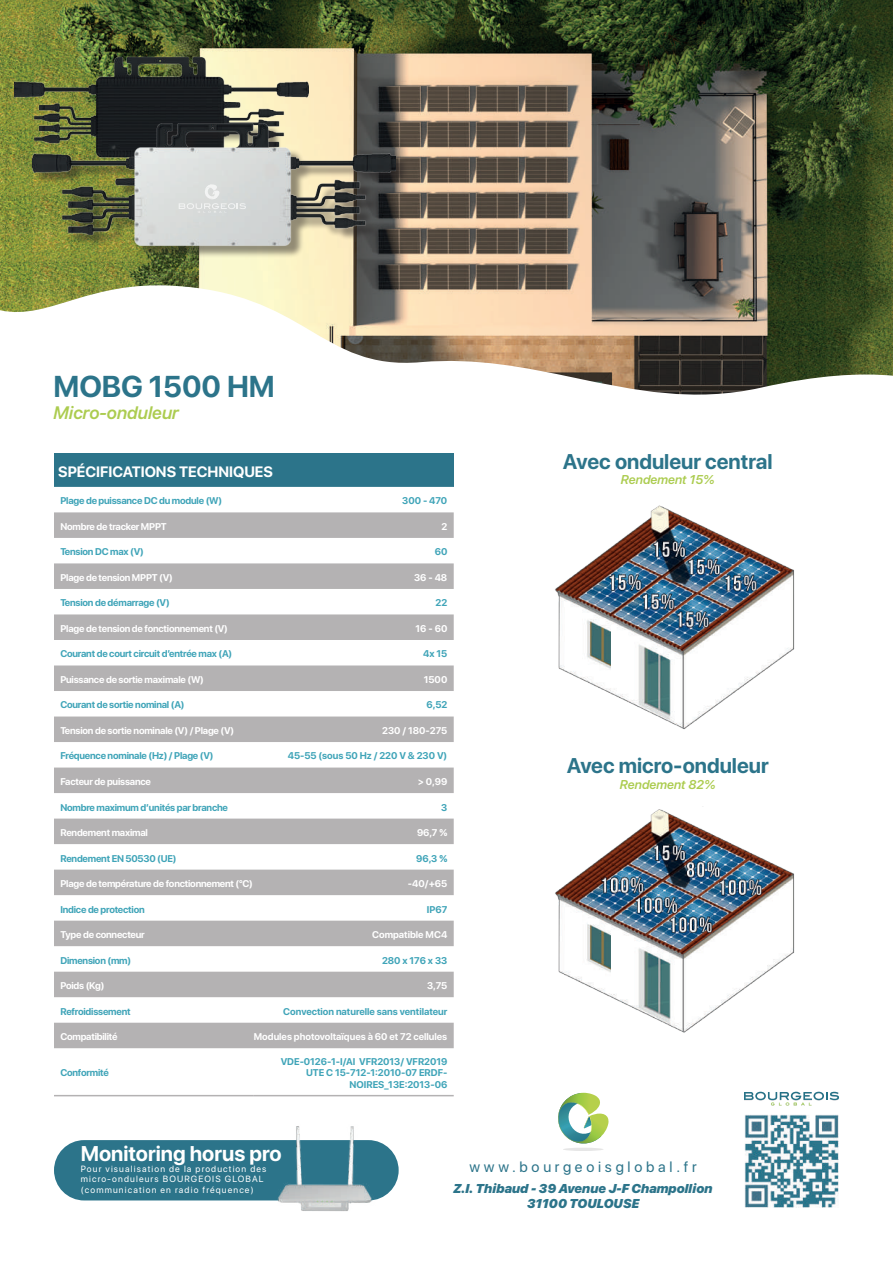
<style>
.page{position:relative;width:893px;height:1263px;background:#fff}
.page>*{position:absolute;margin:0;border:0;box-sizing:border-box;transform-origin:0 0}
.t1{font:700 30px "SF Pro Display";color:#2c748a}
.t2{font:700 21.15px "SF Pro Display";color:#2c748a}
.t3{font:700 21.15px "SF Pro Display";color:#fff}
.t4{font:italic 600 18px "SF Pro Display";color:#accc50}
.t5{font:700 15px "SF Pro Display";color:#fff}
.t6{font:15px "SF Pro Display";letter-spacing:.25em;color:#2c748a}
.t7{font:italic 900 12.75px/15.3px "SF Pro Display";color:#2c748a;text-align:center}
.t8{font:italic 600 12.75px "SF Pro Display";color:#accc50}
.t9{font:700 9.75px "SF Pro Display";letter-spacing:-.02em;color:#3fa4b8}
.t10{font:700 9.75px "SF Pro Display";letter-spacing:-.02em;color:#fff}
.t11{font:700 9.75px/11.7px "SF Pro Display";color:#3fa4b8;text-align:right}
.t12{font:700 9.75px "SF Pro Display";color:#fff}
.t13{font:9px/10.8px "SF Pro Display";letter-spacing:.125em;color:#fff}
</style>
<div class="page">
<img style="left:0;top:0;width:893px;height:395px">
<svg style="left:744px;top:1092px;width:95px;height:14px"></svg>
<img style="left:744px;top:1114px;width:95px;height:94px">
<img style="left:15px;top:4px;width:294px;height:209px">
<div style="left:35px;top:125px;width:373px;height:133px;background:#231f20;opacity:.49"></div>
<img style="left:33px;top:56px;width:362px;height:258px">
<svg style="left:179px;top:184px;width:67px;height:29px;background:#dbdedd"></svg>
<img style="left:555px;top:530px;width:240px;height:503px">
<svg style="left:634px;top:505px;width:77px;height:25px"></svg>
<svg style="left:555px;top:735px;width:240px;height:93px"></svg>
<div style="left:54px;top:1140px;width:345px;height:60px;background:#2c748a;border-radius:30px"></div>
<img style="left:226px;top:1126px;width:173px;height:85px">
<svg style="left:558px;top:1093px;width:51px;height:51px"></svg>
<svg style="left:563px;top:1147px;width:41px;height:4px"></svg>
<div style="left:54px;top:453px;width:400px;height:34px;background:#2c748a"></div>
<svg style="left:54px;top:512px;width:400px;height:536px;fill:#b4b2b3"></svg>
<hr style="left:54px;top:1095px;width:200px;height:1px;background:#b4b2b3">
<hr style="left:254px;top:1095px;width:200px;height:1px;background:#b4b2b3">
<h1 class="t1" style="left:53px;top:369px;width:223px">MOBG 1500 HM</h1>
<h3 class="t4" style="left:53px;top:402px;width:127px">Micro-onduleur</h3>
<h3 class="t5" style="left:58px;top:463px;width:216px">SPÉCIFICATIONS TECHNIQUES</h3>
<p class="t9" style="left:60px;top:495px;width:163px">Plage de puissance DC du module (W)</p>
<p class="t9" style="left:402px;top:495px;width:47px">300 - 470</p>
<p class="t10" style="left:60px;top:521px;width:108px">Nombre de tracker MPPT</p>
<p class="t10" style="left:441px;top:521px;width:7px">2</p>
<p class="t9" style="left:60px;top:546px;width:85px">Tension DC max (V)</p>
<p class="t9" style="left:435px;top:546px;width:14px">60</p>
<p class="t10" style="left:60px;top:572px;width:114px">Plage de tension MPPT (V)</p>
<p class="t10" style="left:414px;top:572px;width:35px">36 - 48</p>
<p class="t9" style="left:60px;top:597px;width:111px">Tension de démarrage (V)</p>
<p class="t9" style="left:436px;top:597px;width:13px">22</p>
<p class="t10" style="left:60px;top:623px;width:169px">Plage de tension de fonctionnement (V)</p>
<p class="t10" style="left:416px;top:623px;width:33px">16 - 60</p>
<p class="t9" style="left:60px;top:648px;width:173px">Courant de court circuit d’entrée max (A)</p>
<p class="t9" style="left:423px;top:648px;width:26px">4x 15</p>
<p class="t10" style="left:60px;top:674px;width:145px">Puissance de sortie maximale (W)</p>
<p class="t10" style="left:424px;top:674px;width:25px">1500</p>
<p class="t9" style="left:60px;top:699px;width:126px">Courant de sortie nominal (A)</p>
<p class="t9" style="left:426px;top:699px;width:22px">6,52</p>
<p class="t10" style="left:60px;top:725px;width:175px">Tension de sortie nominale (V) / Plage (V)</p>
<p class="t12" style="left:382px;top:725px;width:67px">230 / 180-275</p>
<p class="t9" style="left:60px;top:750px;width:155px">Fréquence nominale (Hz) / Plage (V)</p>
<p class="t11" style="left:288px;top:750px;width:161px">45-55 (sous 50 Hz / 220 V &amp; 230 V)</p>
<p class="t10" style="left:60px;top:776px;width:92px">Facteur de puissance</p>
<p class="t10" style="left:418px;top:776px;width:31px">&gt; 0,99</p>
<p class="t9" style="left:60px;top:801px;width:169px">Nombre maximum d’unités par branche</p>
<p class="t9" style="left:441px;top:801px;width:8px">3</p>
<p class="t10" style="left:60px;top:827px;width:89px">Rendement maximal</p>
<p class="t10" style="left:417px;top:827px;width:32px">96,7 %</p>
<p class="t9" style="left:60px;top:852px;width:118px">Rendement EN 50530 (UE)</p>
<p class="t9" style="left:416px;top:852px;width:33px">96,3 %</p>
<p class="t10" style="left:60px;top:878px;width:194px">Plage de température de fonctionnement (°C)</p>
<p class="t10" style="left:408px;top:878px;width:41px">-40/+65</p>
<p class="t9" style="left:60px;top:903px;width:86px">Indice de protection</p>
<p class="t9" style="left:427px;top:903px;width:22px">IP67</p>
<p class="t10" style="left:60px;top:929px;width:86px">Type de connecteur</p>
<p class="t12" style="left:372px;top:929px;width:77px">Compatible MC4</p>
<p class="t9" style="left:60px;top:954px;width:72px">Dimension (mm)</p>
<p class="t9" style="left:382px;top:954px;width:67px">280 x 176 x 33</p>
<p class="t10" style="left:60px;top:980px;width:46px">Poids (Kg)</p>
<p class="t10" style="left:427px;top:980px;width:22px">3,75</p>
<p class="t9" style="left:60px;top:1005px;width:72px">Refroidissement</p>
<p class="t11" style="left:283px;top:1005px;width:166px">Convection naturelle sans ventilateur</p>
<p class="t10" style="left:60px;top:1031px;width:59px">Compatibilité</p>
<p class="t12" style="left:254px;top:1031px;width:195px">Modules photovoltaïques à 60 et 72 cellules</p>
<p class="t9" style="left:60px;top:1067px;width:50px">Conformité</p>
<p class="t11" style="left:281px;top:1055px;width:168px">VDE-0126-1-I/AI VFR2013/ VFR2019<br>UTE C 15-712-1:2010-07 ERDF-<br>NOIRES_13E:2013-06</p>
<h2 class="t2" style="left:563px;top:449px;width:211px">Avec onduleur central</h2>
<h3 class="t8" style="left:621px;top:472px;width:95px">Rendement 15%</h3>
<h2 class="t2" style="left:567px;top:753px;width:203px">Avec micro-onduleur</h2>
<h3 class="t8" style="left:620px;top:777px;width:97px">Rendement 82%</h3>
<h2 class="t3" style="left:81px;top:1141px;width:202px">Monitoring horus pro</h2>
<p class="t13" style="left:81px;top:1163px;width:187px">Pour visualisation de la production des micro-onduleurs BOURGEOIS GLOBAL (communication en radio fréquence)</p>
<h3 class="t6" style="left:469px;top:1155px;width:229px">www.bourgeoisglobal.fr</h3>
<h3 class="t7" style="left:454px;top:1181px;width:261px">Z.I. Thibaud - 39 Avenue J-F Champollion<br>31100 TOULOUSE</h3>
</div>
